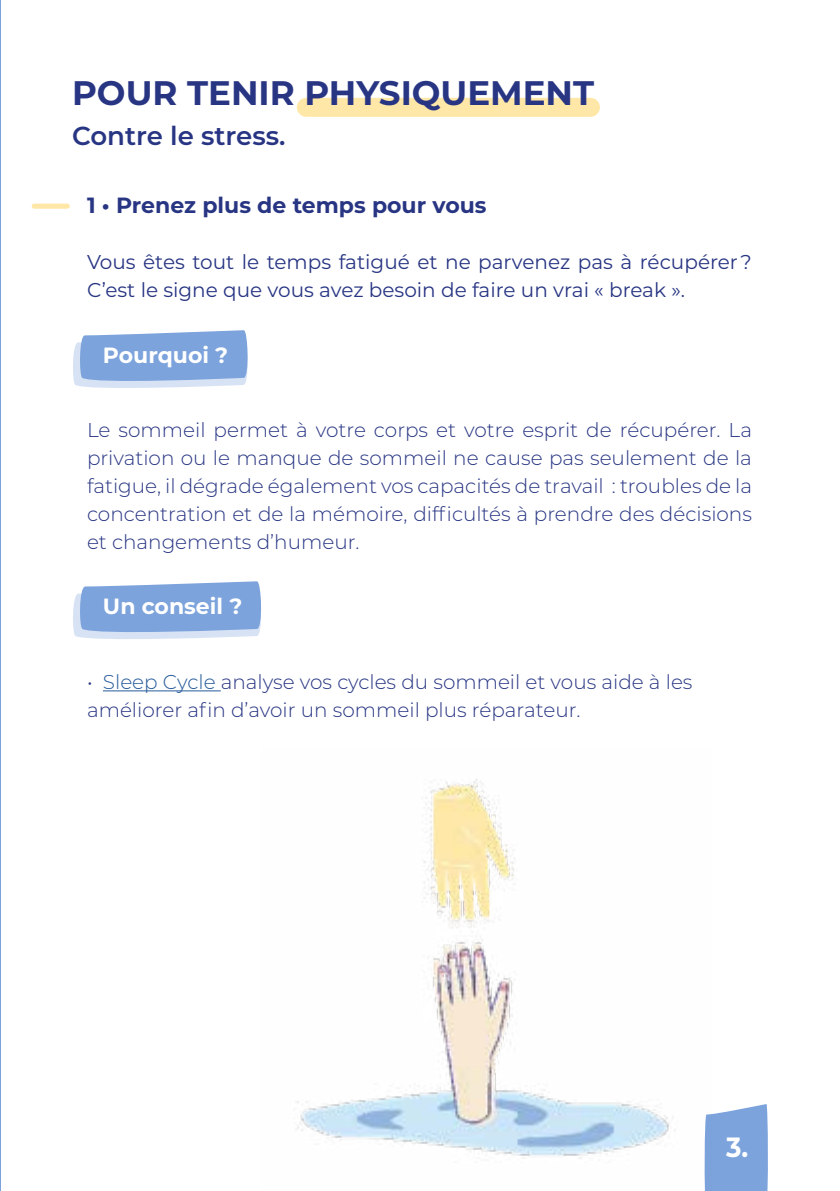
<style>
.page{position:relative;width:840px;height:1191px;background:#fff}
.page>*{position:absolute;margin:0;border:0;box-sizing:border-box;transform-origin:0 0}
.t1{font:700 34px "Montserrat";color:#283583}
.t2{font:700 27.8px "Montserrat";color:#fff;scale:.93 1}
.t3{font:600 26px "Montserrat";color:#283583}
.t4{font:700 22px "Montserrat";color:#283583}
.t5{font:700 22px "Montserrat";color:#fff}
.t6{font:300 20px/28px "Montserrat";color:#283583;text-align:justify}
.t7{font:20px/28px "Montserrat";color:#283583}
.s1{color:#265b9b}
</style>
<div class="page">
<hr style="left:103px;top:690px;width:118px;height:1px;background:#265b9b">
<div style="left:297px;top:98px;width:302px;height:19px;background:#ffe7a7;border-radius:9px"></div>
<hr style="left:0;top:0;width:1px;height:1191px;background:#7ca3dc">
<svg style="left:73px;top:330px;width:175px;height:58px;background:#94b4e2"></svg>
<svg style="left:73px;top:581px;width:189px;height:58px;background:#94b4e2"></svg>
<svg style="left:711px;top:1104px;width:57px;height:87px;background:#84a9de"></svg>
<div style="left:32px;top:204px;width:38px;height:5px;background:#ffe7a7;border-radius:3px"></div>
<img style="left:296px;top:779px;width:415px;height:412px">
<h1 class="t1" style="left:72px;top:74px;width:523px">POUR TENIR PHYSIQUEMENT</h1>
<h3 class="t3" style="left:72px;top:123px;width:215px">Contre le stress.</h3>
<p class="t4" style="left:87px;top:193px;width:401px">1 • Prenez plus de temps pour vous</p>
<p class="t7" style="left:87px;top:248px;width:666px">Vous êtes tout le temps fatigué et ne parvenez pas à récupérer ?<br>C’est le signe que vous avez besoin de faire un vrai « break ».</p>
<p class="t5" style="left:103px;top:343px;width:127px">Pourquoi ?</p>
<p class="t6" style="left:87px;top:416px;width:666px">Le sommeil permet à votre corps et votre esprit de récupérer. La privation ou le manque de sommeil ne cause pas seulement de la fatigue, il dégrade également vos capacités de travail : troubles de la concentration et de la mémoire, difficultés à prendre des décisions et changements d’humeur.</p>
<p class="t5" style="left:103px;top:594px;width:141px">Un conseil ?</p>
<p class="t6" style="left:87px;top:668px;width:606px">• <span class="s1">Sleep Cycle</span> analyse vos cycles du sommeil et vous aide à les améliorer afin d’avoir un sommeil plus réparateur.</p>
<h2 class="t2" style="left:725px;top:1131px;width:25px">3.</h2>
</div>
